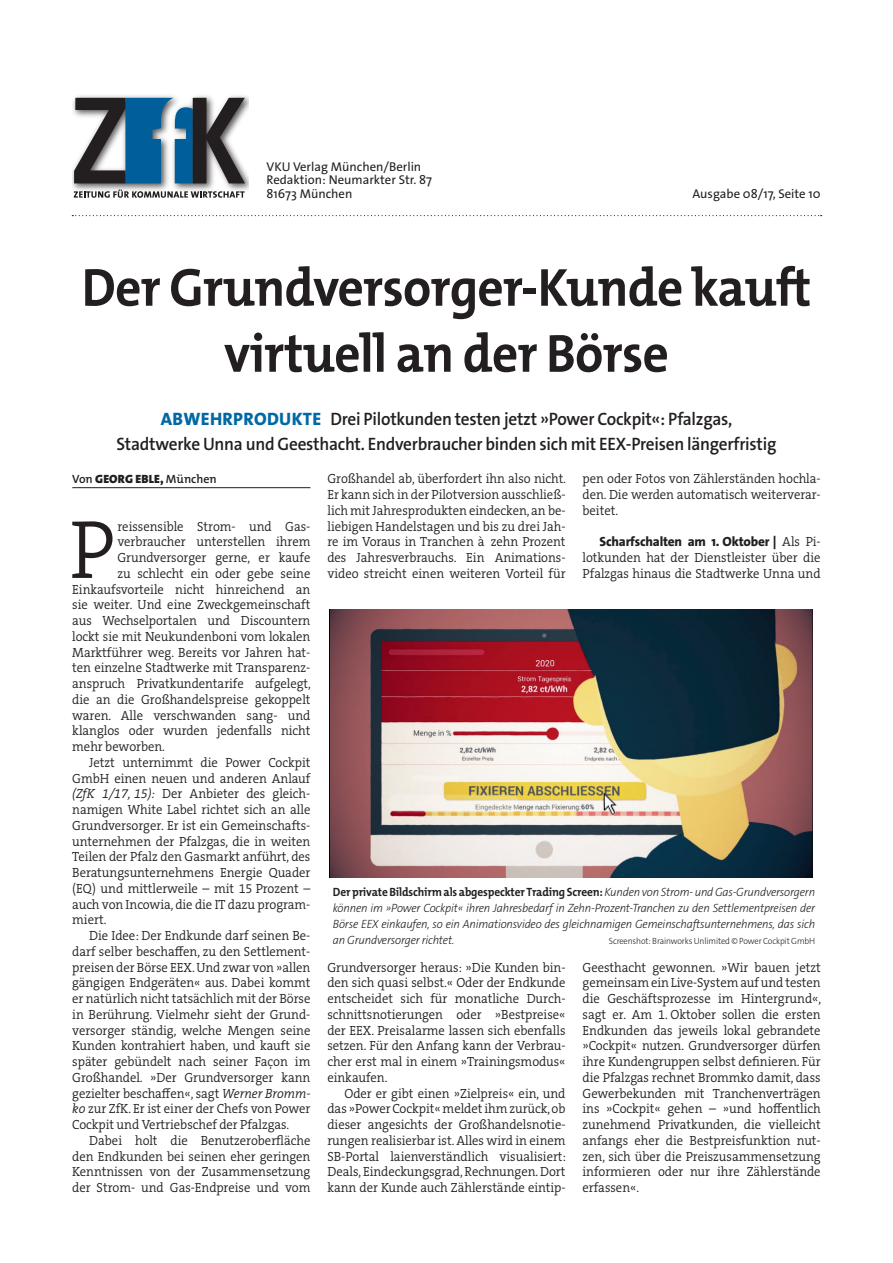
<style>
.page{position:relative;width:893px;height:1263px;background:#fff}
.page>*{position:absolute;margin:0;border:0;box-sizing:border-box;transform-origin:0 0}
.G3-Initial_4zeilig{font:83.4px "Zf K The Serif";color:#231f20;scale:.95 1}
.Headline_3sp_44{font:700 54px/66px "The Mix B W7";letter-spacing:-.015em;color:#231f20;text-align:center;scale:.95 1}
.Unterzeile_14{font:600 18px/25.5px "The Sans Os F";letter-spacing:-.015em;color:#231f20;text-align:center;scale:.96 1}
.G2_mit_Einzug{font:13.35px/15.8px "Zf K The Serif";letter-spacing:-.005em;color:#231f20;text-align:justify;scale:.95 1}
.G3-Initial_4zeilig-2{font:13.35px "Zf K The Serif";letter-spacing:-.005em;color:#231f20;scale:.95 1}
.t1{font:12.75px/13.5px "The Sans Os F";color:#231f20}
.BU{font:italic 300 12px/15.8px "The Sans C4 s";letter-spacing:-.015em;color:#231f20;text-align:justify;scale:.95 1}
.Autorenzeile{font:600 12px "The Mix B W6";color:#231f20}
.BU-2{font:300 9px "The Sans Os F";letter-spacing:-.015em;color:#231f20;scale:.95 1}
.s1{font-weight:800;color:#0068a5}
.s2{font-family:"The Mix B W9";font-weight:900}
.s3{font-family:"The Sans Os F";font-weight:800}
.s4{font-style:italic}
.s5{font-family:"The Mix B W7";font-weight:700;font-style:normal}
</style>
<div class="page">
<img style="left:72px;top:95px;width:176px;height:98px">
<svg style="left:74px;top:98px;width:171px;height:85px"></svg>
<svg style="left:74px;top:189px;width:171px;height:9px"></svg>
<svg style="left:72px;top:215px;width:750px;height:1px"></svg>
<hr style="left:72px;top:487px;width:238px;height:1px;background:#231f20">
<img style="left:329px;top:609px;width:483px;height:268px">
<p class="t1" style="left:267px;top:160px;width:156px">VKU Verlag München/Berlin</p>
<p class="t1" style="left:267px;top:173px;width:167px">Redaktion: Neumarkter Str. 87<br>81673 München</p>
<p class="t1" style="left:693px;top:187px;width:130px">Ausgabe 08/17, Seite 10</p>
<p class="Headline_3sp_44" style="left:82px;top:255px;width:770px">Der Grundversorger-Kunde kauft virtuell an der Börse</p>
<p class="Unterzeile_14" style="left:116px;top:406px;width:689px"><span class="s1">ABWEHRPRODUKTE</span> Drei Pilotkunden testen jetzt »Power Cockpit«: Pfalzgas,<br>Stadtwerke Unna und Geesthacht. Endverbraucher binden sich mit EEX-Preisen längerfristig</p>
<p class="Autorenzeile" style="left:72px;top:472px;width:146px">Von <span class="s2">GEORG EBLE,</span> München</p>
<p class="G3-Initial_4zeilig" style="left:70px;top:496px;width:49px">P</p>
<p class="G3-Initial_4zeilig-2" style="left:117px;top:517px;width:205px">reissensible Strom- und Gas-</p>
<p class="G2_mit_Einzug" style="left:327px;top:471px;width:253px">Großhandel ab, überfordert ihn also nicht.<br>Er kann sich in der Pilotversion ausschließ&shy;lich mit Jahresprodukten eindecken, an be&shy;liebigen Handelstagen und bis zu drei Jah&shy;re im Voraus in Tranchen à zehn Prozent des Jahresverbrauchs. Ein Animations&shy;video streicht einen weiteren Vorteil für</p>
<p class="G2_mit_Einzug" style="left:583px;top:471px;width:252px">pen oder Fotos von Zählerständen hochla&shy;den. Die werden automatisch weiterverar&shy;beitet.</p>
<p class="G2_mit_Einzug" style="left:583px;top:534px;width:252px;text-indent:17px"><span class="s3">Scharfschalten am 1. Oktober |</span> Als Pi&shy;lotkunden hat der Dienstleister über die Pfalzgas hinaus die Stadtwerke Unna und</p>
<p class="G3-Initial_4zeilig-2" style="left:117px;top:533px;width:205px">verbraucher unterstellen ihrem</p>
<p class="G3-Initial_4zeilig-2" style="left:117px;top:549px;width:205px">Grundversorger gerne, er kaufe</p>
<p class="G3-Initial_4zeilig-2" style="left:117px;top:565px;width:205px">zu schlecht ein oder gebe seine</p>
<p class="G3-Initial_4zeilig-2" style="left:72px;top:580px;width:252px">Einkaufsvorteile nicht hinreichend an</p>
<p class="G3-Initial_4zeilig-2" style="left:72px;top:596px;width:252px">sie weiter. Und eine Zweckgemeinschaft</p>
<p class="G3-Initial_4zeilig-2" style="left:72px;top:612px;width:252px">aus Wechselportalen und Discountern</p>
<p class="G3-Initial_4zeilig-2" style="left:72px;top:628px;width:252px">lockt sie mit Neukundenboni vom lokalen</p>
<p class="G3-Initial_4zeilig-2" style="left:72px;top:643px;width:252px">Marktführer weg. Bereits vor Jahren hat-</p>
<p class="G3-Initial_4zeilig-2" style="left:72px;top:659px;width:251px">ten einzelne Stadtwerke mit Transparenz-</p>
<p class="G3-Initial_4zeilig-2" style="left:72px;top:675px;width:253px">anspruch Privatkundentarife aufgelegt,</p>
<p class="G3-Initial_4zeilig-2" style="left:72px;top:691px;width:252px">die an die Großhandelspreise gekoppelt</p>
<p class="G3-Initial_4zeilig-2" style="left:72px;top:706px;width:252px">waren. Alle verschwanden sang- und</p>
<p class="G3-Initial_4zeilig-2" style="left:72px;top:722px;width:252px">klanglos oder wurden jedenfalls nicht</p>
<p class="G3-Initial_4zeilig-2" style="left:72px;top:738px;width:99px">mehr beworben.</p>
<p class="G2_mit_Einzug" style="left:72px;top:755px;width:252px;text-indent:17px">Jetzt unternimmt die Power Cockpit GmbH einen neuen und anderen Anlauf <span class="s4">(ZfK 1/17, 15):</span> Der Anbieter des gleich&shy;namigen White Label richtet sich an alle Grundversorger. Er ist ein Gemeinschafts&shy;unternehmen der Pfalzgas, die in weiten Teilen der Pfalz den Gasmarkt anführt, des Beratungsunternehmens Energie Quader (EQ) und mittlerweile – mit 15 Prozent – auch von Incowia, die die IT dazu program&shy;miert.</p>
<p class="G2_mit_Einzug" style="left:72px;top:928px;width:252px;text-indent:17px">Die Idee: Der Endkunde darf seinen Be&shy;darf selber beschaffen, zu den Settlement&shy;preisen der Börse EEX. Und zwar von »allen gängigen Endgeräten« aus. Dabei kommt er natürlich nicht tatsächlich mit der Börse in Berührung. Vielmehr sieht der Grund&shy;versorger ständig, welche Mengen seine Kunden kontrahiert haben, und kauft sie später gebündelt nach seiner Façon im Großhandel. »Der Grundversorger kann gezielter beschaffen«, sagt <span class="s4">Werner Bromm&shy;ko</span> zur ZfK. Er ist einer der Chefs von Power Cockpit und Vertriebschef der Pfalzgas.</p>
<p class="G2_mit_Einzug" style="left:72px;top:1133px;width:252px;text-indent:17px">Dabei holt die Benutzeroberfläche den Endkunden bei seinen eher geringen Kenntnissen von der Zusammensetzung der Strom- und Gas-Endpreise und vom</p>
<p class="BU" style="left:333px;top:884px;width:509px"><span class="s5">Der private Bildschirm als abgespeckter Trading Screen:</span> Kunden von Strom- und Gas-Grundversorgern können im »Power Cockpit« ihren Jahresbedarf in Zehn-Prozent-Tranchen zu den Settlementpreisen der Börse EEX einkaufen, so ein Animationsvideo des gleichnamigen Gemeinschaftsunternehmens, das sich an Grundversorger richtet.</p>
<p class="BU-2" style="left:609px;top:935px;width:219px">Screenshot: Brainworks Unlimited © Power Cockpit GmbH</p>
<p class="G2_mit_Einzug" style="left:327px;top:959px;width:252px">Grundversorger heraus: »Die Kunden bin&shy;den sich quasi selbst.« Oder der Endkunde entscheidet sich für monatliche Durch&shy;schnittsnotierungen oder »Bestpreise« der EEX. Preisalarme lassen sich ebenfalls setzen. Für den Anfang kann der Verbrau&shy;cher erst mal in einem »Trainingsmodus« einkaufen.</p>
<p class="G2_mit_Einzug" style="left:327px;top:1085px;width:253px;text-indent:17px">Oder er gibt einen »Zielpreis« ein, und das »Power Cockpit« meldet ihm zurück, ob dieser angesichts der Großhandelsnotie&shy;rungen realisierbar ist. Alles wird in einem SB-Portal laienverständlich visualisiert:<br>Deals, Eindeckungsgrad, Rechnungen. Dort kann der Kunde auch Zählerstände eintip-</p>
<p class="G2_mit_Einzug" style="left:583px;top:959px;width:253px">Geesthacht gewonnen. »Wir bauen jetzt gemeinsam ein Live-System auf und testen die Geschäftsprozesse im Hintergrund«, sagt er. Am 1. Oktober sollen die ersten Endkunden das jeweils lokal gebrandete »Cockpit« nutzen. Grundversorger dürfen ihre Kundengruppen selbst definieren. Für die Pfalzgas rechnet Brommko damit, dass Gewerbekunden mit Tranchenverträgen ins »Cockpit« gehen – »und hoffentlich zunehmend Privatkunden, die vielleicht anfangs eher die Bestpreisfunktion nut&shy;zen, sich über die Preiszusammensetzung informieren oder nur ihre Zählerstände erfassen«.</p>
</div>
